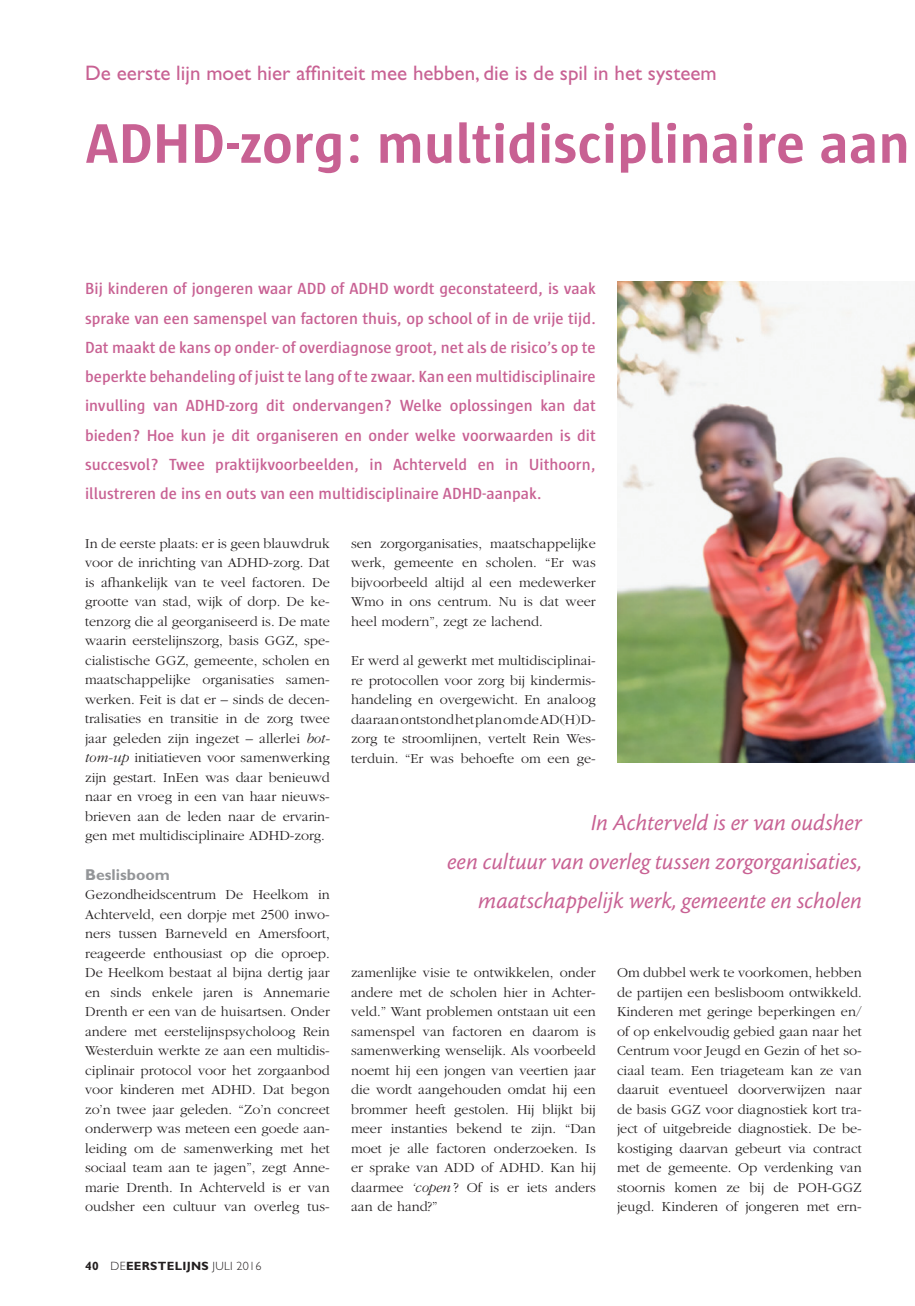
<style>
.page{position:relative;width:915px;height:1306px;background:#fff}
.page>*{position:absolute;margin:0;border:0;box-sizing:border-box;transform-origin:0 0}
.t1{font:700 57px "Sun";letter-spacing:.005em;color:#c86193}
.t2{font:24px/39px "Cronos MM It 408 16";letter-spacing:.005em;color:#c86193;text-align:right}
.t3{font:21px "Gill Sans";color:#c86193}
.t4{font:600 16.5px/29.2px "Sun";color:#c86193;text-align:justify}
.t5{font:700 15.75px "Gill Sans";color:#939598}
.t6{font:300 14.25px/19.5px "Garamond";color:#231f20;text-align:justify}
.t7{font:700 12px "Gill Sans";letter-spacing:.025em;color:#231f20}
.s1{font-style:italic}
.s2{font-weight:300}
</style>
<div class="page">
<img style="left:617px;top:281px;width:297px;height:481px">
<h3 class="t3" style="left:85px;top:61px;width:633px">De eerste lijn moet hier affiniteit mee hebben, die is de spil in het systeem</h3>
<h1 class="t1" style="left:85px;top:112px;width:825px">ADHD-zorg: multidisciplinaire aan</h1>
<p class="t4" style="left:85px;top:274px;width:512px">Bij kinderen of jongeren waar ADD of ADHD wordt geconstateerd, is vaak sprake van een samenspel van factoren thuis, op school of in de vrije tijd.<br>Dat maakt de kans op onder- of overdiagnose groot, net als de risico’s op te beperkte behandeling of juist te lang of te zwaar. Kan een multidisciplinaire invulling van ADHD-zorg dit ondervangen? Welke oplossingen kan dat bieden? Hoe kun je dit organiseren en onder welke voorwaarden is dit succesvol? Twee praktijkvoorbeelden, in Achterveld en in Uithoorn, illustreren de ins en outs van een multidisciplinaire ADHD-aanpak.</p>
<p class="t6" style="left:85px;top:534px;width:246px">In de eerste plaats: er is geen blauwdruk voor de inrichting van ADHD-zorg. Dat is afhankelijk van te veel factoren. De grootte van stad, wijk of dorp. De ke&shy;tenzorg die al georganiseerd is. De mate waarin eerstelijnszorg, basis GGZ, spe&shy;cialistische GGZ, gemeente, scholen en maatschappelijke organisaties samen&shy;werken. Feit is dat er – sinds de decen&shy;tralisaties en transitie in de zorg twee jaar geleden zijn ingezet – allerlei <span class="s1">bot&shy;tom-up</span> initiatieven voor samenwerking zijn gestart. InEen was daar benieuwd naar en vroeg in een van haar nieuws&shy;brieven aan de leden naar de ervarin&shy;gen met multidisciplinaire ADHD-zorg.</p>
<p class="t5" style="left:85px;top:865px;width:86px">Beslisboom</p>
<p class="t6" style="left:85px;top:885px;width:246px">Gezondheidscentrum De Heelkom in Achterveld, een dorpje met 2500 inwo&shy;ners tussen Barneveld en Amersfoort, reageerde enthousiast op die oproep.<br>De Heelkom bestaat al bijna dertig jaar en sinds enkele jaren is Annemarie Drenth er een van de huisartsen. Onder andere met eerstelijnspsycholoog Rein Westerduin werkte ze aan een multidis&shy;ciplinair protocol voor het zorgaanbod voor kinderen met ADHD. Dat begon zo’n twee jaar geleden. “Zo’n concreet onderwerp was meteen een goede aan&shy;leiding om de samenwerking met het sociaal team aan te jagen”, zegt Anne&shy;marie Drenth. In Achterveld is er van oudsher een cultuur van overleg tus-</p>
<p class="t7" style="left:85px;top:1258px;width:178px">40 <span class="s2">DE</span>EERSTELIJNS <span class="s2">JULI 2016</span></p>
<p class="t6" style="left:351px;top:534px;width:246px">sen zorgorganisaties, maatschappelijke werk, gemeente en scholen. “Er was bijvoorbeeld altijd al een medewerker Wmo in ons centrum. Nu is dat weer heel modern”, zegt ze lachend.</p>
<p class="t6" style="left:351px;top:651px;width:246px">Er werd al gewerkt met multidisciplinai&shy;re protocollen voor zorg bij kindermis&shy;handeling en overgewicht. En analoog daaraan ontstond het plan om de AD(H)D&shy;zorg te stroomlijnen, vertelt Rein Wes&shy;terduin. “Er was behoefte om een ge-</p>
<h2 class="t2" style="left:447px;top:803px;width:416px">In Achterveld is er van oudsher<br>een cultuur van overleg tussen zorgorganisaties, maatschappelijk werk, gemeente en scholen</h2>
<p class="t6" style="left:351px;top:963px;width:246px">zamenlijke visie te ontwikkelen, onder andere met de scholen hier in Achter&shy;veld.” Want problemen ontstaan uit een samenspel van factoren en daarom is samenwerking wenselijk. Als voorbeeld noemt hij een jongen van veertien jaar die wordt aangehouden omdat hij een brommer heeft gestolen. Hij blijkt bij meer instanties bekend te zijn. “Dan moet je alle factoren onderzoeken. Is er sprake van ADD of ADHD. Kan hij daarmee <span class="s1">‘copen’</span>? Of is er iets anders aan de hand?”</p>
<p class="t6" style="left:617px;top:963px;width:246px">Om dubbel werk te voorkomen, hebben de partijen een beslisboom ontwikkeld.<br>Kinderen met geringe beperkingen en/ of op enkelvoudig gebied gaan naar het Centrum voor Jeugd en Gezin of het so&shy;ciaal team. Een triageteam kan ze van daaruit eventueel doorverwijzen naar de basis GGZ voor diagnostiek kort tra&shy;ject of uitgebreide diagnostiek. De be&shy;kostiging daarvan gebeurt via contract met de gemeente. Op verdenking van stoornis komen ze bij de POH-GGZ jeugd. Kinderen of jongeren met ern-</p>
</div>
